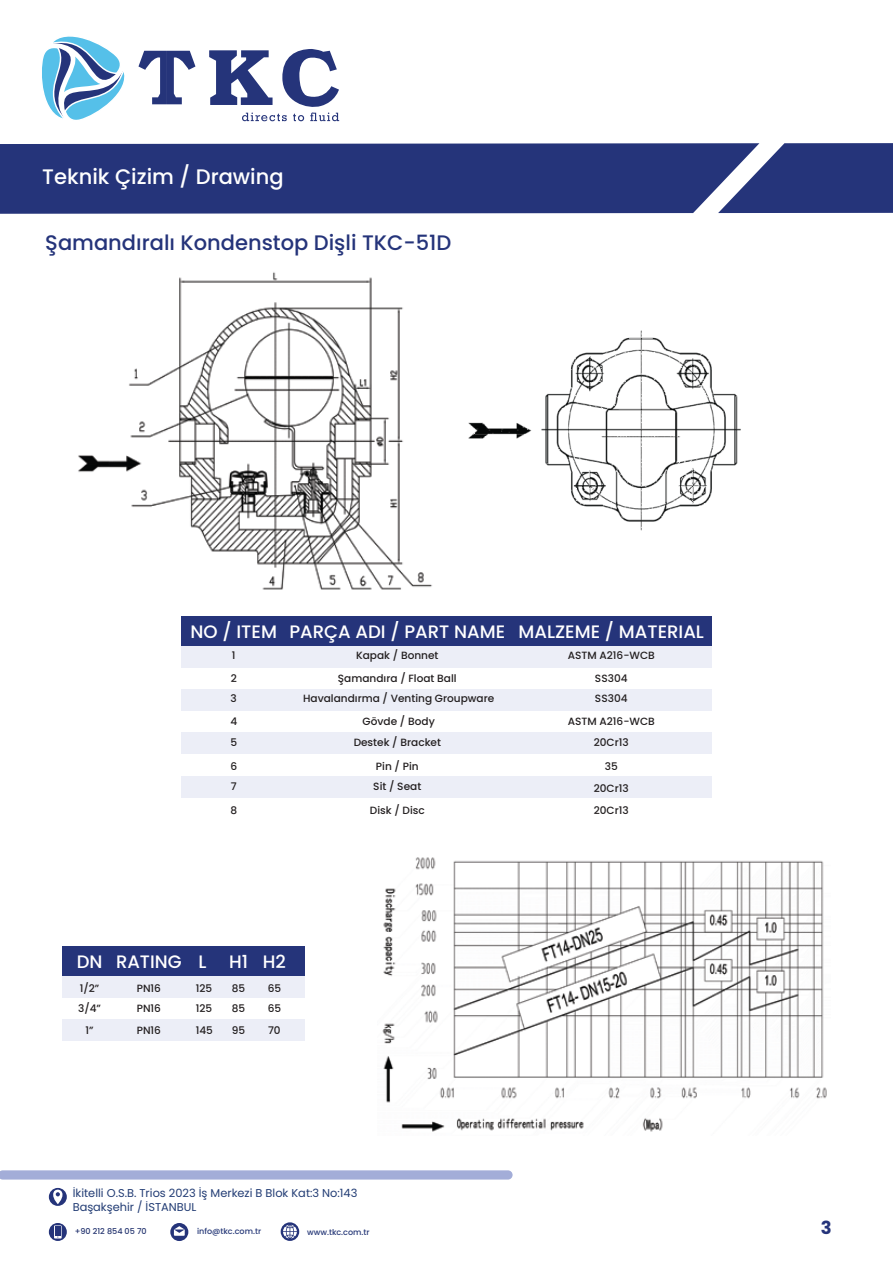
<style>
.page{position:relative;width:893px;height:1263px;background:#fff}
.page>*{position:absolute;margin:0;border:0;box-sizing:border-box;transform-origin:0 0}
.t1{font:500 21px "Poppins";color:#25347a}
.t2{font:500 21px "Poppins";color:#fff}
.t3{font:500 18px "Poppins";color:#fff}
.t4{font:700 18px "Poppins";color:#25347a}
.t5{font:11.4px/13.6px "Poppins";color:#223c74}
.t6{font:500 10.5px/20px "Poppins";color:#231f20}
.t7{font:500 8.1px "Poppins";color:#273978}
.t8{font:500 8.1px "Poppins";color:#253570}
</style>
<div class="page">
<svg style="left:49px;top:1223px;width:18px;height:18px"></svg>
<svg style="left:170px;top:1223px;width:18px;height:18px"></svg>
<svg style="left:281px;top:1222px;width:18px;height:19px"></svg>
<svg style="left:49px;top:1188px;width:18px;height:18px"></svg>
<svg style="left:42px;top:36px;width:83px;height:84px"></svg>
<svg style="left:138px;top:51px;width:57px;height:53px"></svg>
<svg style="left:209px;top:49px;width:130px;height:72px"></svg>
<div style="left:759px;top:143px;width:134px;height:70px;background:#25347a"></div>
<div style="left:0;top:143px;width:759px;height:71px;background:#25347a"></div>
<svg style="left:0;top:1170px;width:513px;height:9px;background:#a6b0d9"></svg>
<img style="left:468px;top:330px;width:273px;height:201px">
<img style="left:78px;top:272px;width:354px;height:318px">
<div style="left:181px;top:646px;width:530px;height:21px;background:#eceef7"></div>
<div style="left:181px;top:689px;width:530px;height:22px;background:#eceef7"></div>
<div style="left:181px;top:732px;width:530px;height:22px;background:#eceef7"></div>
<div style="left:181px;top:776px;width:530px;height:21px;background:#eceef7"></div>
<div style="left:181px;top:616px;width:530px;height:30px;background:#25347a"></div>
<img style="left:382px;top:857px;width:445px;height:275px">
<div style="left:63px;top:976px;width:242px;height:21px;background:#eceef7"></div>
<div style="left:63px;top:1019px;width:242px;height:22px;background:#eceef7"></div>
<div style="left:63px;top:946px;width:242px;height:30px;background:#25347a"></div>
<h1 class="t2" style="left:42px;top:165px;width:243px">Teknik Çizim / Drawing</h1>
<h1 class="t1" style="left:45px;top:231px;width:408px">Şamandıralı Kondenstop Dişli TKC-51D</h1>
<h2 class="t3" style="left:191px;top:621px;width:515px">NO / ITEM PARÇA ADI / PART NAME MALZEME / MATERIAL</h2>
<p class="t6" style="left:231px;top:668px;width:8px">2</p>
<p class="t6" style="left:338px;top:668px;width:120px">Şamandıra / Float Ball</p>
<p class="t6" style="left:595px;top:668px;width:34px">SS304</p>
<p class="t6" style="left:231px;top:688px;width:8px">3</p>
<p class="t6" style="left:303px;top:688px;width:193px">Havalandırma / Venting Groupware</p>
<p class="t6" style="left:595px;top:688px;width:34px">SS304</p>
<p class="t6" style="left:232px;top:646px;width:5px">1</p>
<p class="t6" style="left:356px;top:646px;width:84px">Kapak / Bonnet</p>
<p class="t6" style="left:568px;top:646px;width:89px">ASTM A216-WCB</p>
<p class="t6" style="left:230px;top:711px;width:8px">4</p>
<p class="t6" style="left:363px;top:711px;width:74px">Gövde / Body</p>
<p class="t6" style="left:568px;top:711px;width:89px">ASTM A216-WCB</p>
<p class="t6" style="left:230px;top:732px;width:8px">5</p>
<p class="t6" style="left:354px;top:732px;width:89px">Destek / Bracket</p>
<p class="t6" style="left:594px;top:732px;width:37px">20Cr13</p>
<p class="t6" style="left:230px;top:756px;width:8px">6</p>
<p class="t6" style="left:376px;top:756px;width:44px">Pin / Pin</p>
<p class="t6" style="left:605px;top:756px;width:15px">35</p>
<p class="t6" style="left:231px;top:777px;width:7px">7</p>
<p class="t6" style="left:373px;top:777px;width:49px">Sit / Seat</p>
<p class="t6" style="left:594px;top:778px;width:37px">20Cr13</p>
<p class="t6" style="left:230px;top:800px;width:8px">8</p>
<p class="t6" style="left:370px;top:800px;width:56px">Disk / Disc</p>
<p class="t6" style="left:594px;top:800px;width:37px">20Cr13</p>
<h2 class="t3" style="left:77px;top:951px;width:106px">DN RATING</h2>
<h2 class="t3" style="left:198px;top:951px;width:9px">L</h2>
<h2 class="t3" style="left:229px;top:951px;width:58px">H1 H2</h2>
<p class="t6" style="left:78px;top:979px;width:24px">1/2”<br>3/4”</p>
<p class="t6" style="left:86px;top:1020px;width:10px">1”</p>
<p class="t6" style="left:137px;top:1020px;width:26px">PN16</p>
<p class="t6" style="left:137px;top:978px;width:26px">PN16</p>
<p class="t6" style="left:137px;top:998px;width:26px">PN16</p>
<p class="t6" style="left:196px;top:978px;width:18px">125</p>
<p class="t6" style="left:232px;top:978px;width:15px">85</p>
<p class="t6" style="left:268px;top:978px;width:15px">65</p>
<p class="t6" style="left:196px;top:998px;width:18px">125</p>
<p class="t6" style="left:232px;top:998px;width:15px">85</p>
<p class="t6" style="left:268px;top:998px;width:15px">65</p>
<p class="t6" style="left:196px;top:1020px;width:19px">145</p>
<p class="t6" style="left:232px;top:1020px;width:15px">95</p>
<p class="t6" style="left:268px;top:1020px;width:14px">70</p>
<p class="t5" style="left:73px;top:1186px;width:286px">İkitelli O.S.B. Trios 2023 İş Merkezi B Blok Kat:3 No:143<br>Başakşehir / İSTANBUL</p>
<p class="t8" style="left:75px;top:1227px;width:73px">+90 212 854 05 70</p>
<p class="t7" style="left:197px;top:1227px;width:65px">info@tkc.com.tr</p>
<p class="t7" style="left:307px;top:1227px;width:64px">www.tkc.com.tr</p>
<h2 class="t4" style="left:821px;top:1217px;width:12px">3</h2>
</div>
